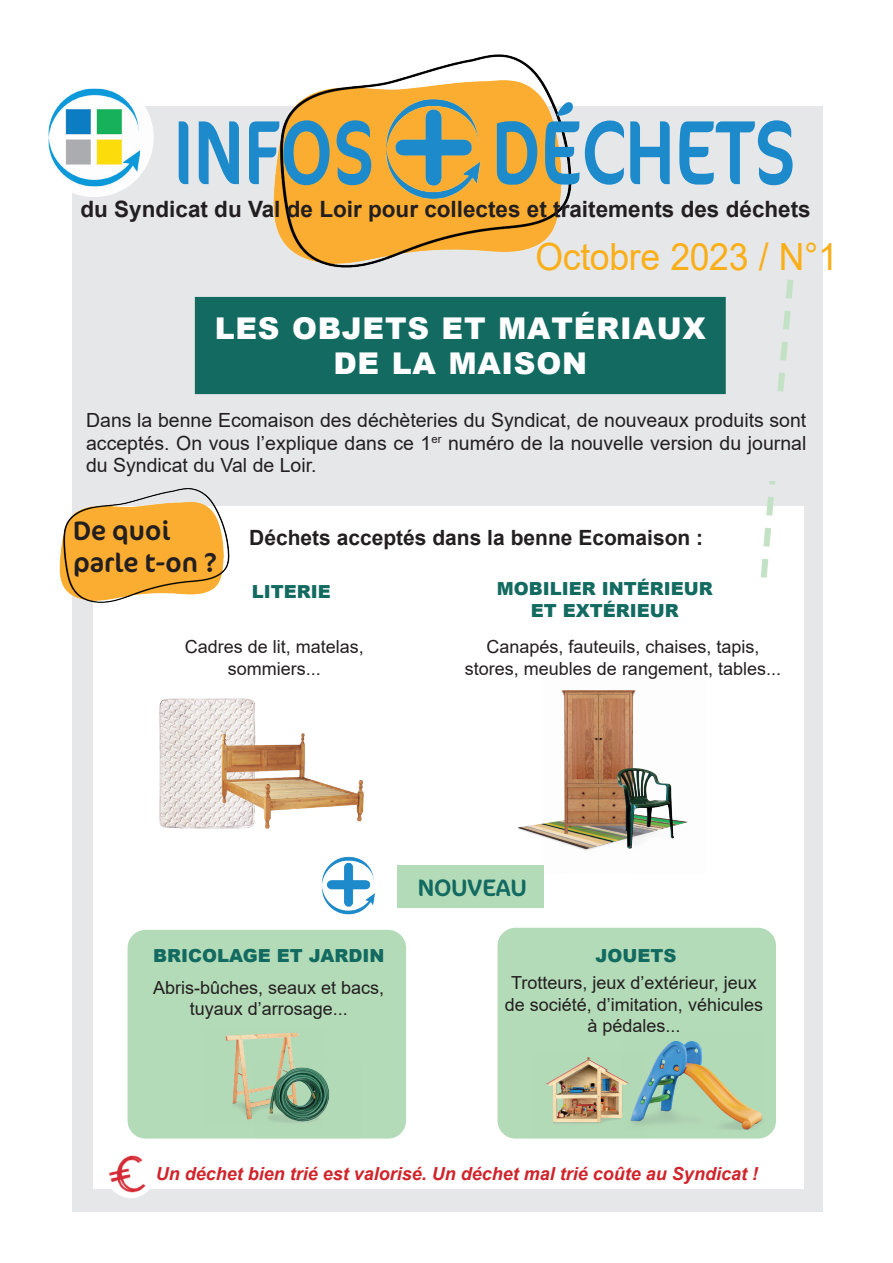
<style>
.page{position:relative;width:893px;height:1263px;background:#fff}
.page>*{position:absolute;margin:0;border:0;box-sizing:border-box;transform-origin:0 0}
.t1{font:91.5px "Cocon Pro";letter-spacing:.01em;color:#1d8acb;scale:.79 1}
.t2{font:37.5px "Arial";letter-spacing:-.01em;color:#faaf18;scale:.95 1}
.t3{font:900 30px/34.5px "Arial";letter-spacing:.025em;color:#fff;text-align:center}
.t4{font:27px/32.4px "Cocon Pro";color:#231f20}
.t5{font:24px "Cocon Pro";color:#126a60}
.t6{font:700 22.5px "Arial";color:#231f20}
.t7{font:700 21px "Arial";color:#231f20}
.t8{font:19.5px/22.5px "Arial";color:#231f20;text-align:justify}
.t9{font:18px/21.6px "Arial";color:#231f20;text-align:center}
.t10{font:italic 700 18px "Arial";color:#d1232a}
.t11{font:900 18px/21.6px "Arial";color:#126a60;text-align:center}
</style>
<div class="page">
<div style="left:72px;top:106px;width:750px;height:1106px;background:#e6e7e9"></div>
<div style="left:94px;top:506px;width:710px;height:682px;background:#fff"></div>
<div style="left:497px;top:928px;width:279px;height:210px;background:#b4dbb8;border-radius:18px"></div>
<div style="left:128px;top:930px;width:278px;height:208px;background:#b4dbb8;border-radius:18px"></div>
<img style="left:273px;top:54px;width:299px;height:214px">
<div style="left:196px;top:298px;width:529px;height:95px;background:#126a60"></div>
<div style="left:195px;top:297px;width:531px;height:97px;border:2px solid #126a60"></div>
<svg style="left:760px;top:279px;width:34px;height:299px"></svg>
<img style="left:59px;top:488px;width:171px;height:120px">
<div style="left:86px;top:403px;width:720px;height:78px;background:#e6e7e9"></div>
<img style="left:505px;top:690px;width:183px;height:176px">
<img style="left:159px;top:698px;width:96px;height:131px">
<img style="left:216px;top:728px;width:148px;height:101px">
<div style="left:398px;top:866px;width:146px;height:42px;background:#b4dbb8"></div>
<img style="left:225px;top:1033px;width:105px;height:90px">
<img style="left:646px;top:1040px;width:117px;height:89px">
<img style="left:546px;top:1057px;width:100px;height:68px">
<div style="left:35px;top:78px;width:119px;height:119px;background:#fff;border-radius:50%"></div>
<img style="left:48px;top:89px;width:92px;height:98px">
<img style="left:93px;top:1136px;width:75px;height:62px">
<img style="left:385px;top:99px;width:97px;height:101px">
<img style="left:322px;top:857px;width:53px;height:57px">
<h1 class="t1" style="left:492px;top:91px;width:386px">DÉCHETS</h1>
<p class="t6" style="left:80px;top:193px;width:732px">du Syndicat du Val de Loir pour collectes et traitements des déchets</p>
<h2 class="t2" style="left:536px;top:231px;width:320px">Octobre 2023 / N°1</h2>
<h1 class="t1" style="left:174px;top:91px;width:256px">INFOS</h1>
<h3 class="t3" style="left:215px;top:310px;width:493px">LES OBJETS ET MATÉRIAUX<br>DE LA MAISON</h3>
<p class="t8" style="left:86px;top:409px;width:722px">Dans la benne Ecomaison des déchèteries du Syndicat, de nouveaux produits sont acceptés. On vous l’explique dans ce 1<sup>er</sup> numéro de la nouvelle version du journal du Syndicat du Val de Loir.</p>
<h3 class="t4" style="left:73px;top:513px;width:145px">De quoi parle t-on ?</h3>
<p class="t7" style="left:249px;top:522px;width:455px">Déchets acceptés dans la benne Ecomaison :</p>
<p class="t11" style="left:252px;top:580px;width:81px">LITERIE</p>
<p class="t9" style="left:185px;top:636px;width:181px">Cadres de lit, matelas, sommiers...</p>
<p class="t11" style="left:497px;top:577px;width:217px">MOBILIER INTÉRIEUR<br>ET EXTÉRIEUR</p>
<p class="t9" style="left:465px;top:636px;width:318px">Canapés, fauteuils, chaises, tapis, stores, meubles de rangement, tables...</p>
<p class="t11" style="left:153px;top:944px;width:233px">BRICOLAGE ET JARDIN</p>
<p class="t9" style="left:153px;top:976px;width:233px">Abris-bûches, seaux et bacs, tuyaux d’arrosage...</p>
<h3 class="t5" style="left:418px;top:871px;width:110px">NOUVEAU</h3>
<p class="t11" style="left:595px;top:944px;width:82px">JOUETS</p>
<p class="t9" style="left:505px;top:972px;width:260px">Trotteurs, jeux d’extérieur, jeux de société, d’imitation, véhicules à pédales...</p>
<p class="t10" style="left:156px;top:1162px;width:604px">Un déchet bien trié est valorisé. Un déchet mal trié coûte au Syndicat !</p>
</div>
